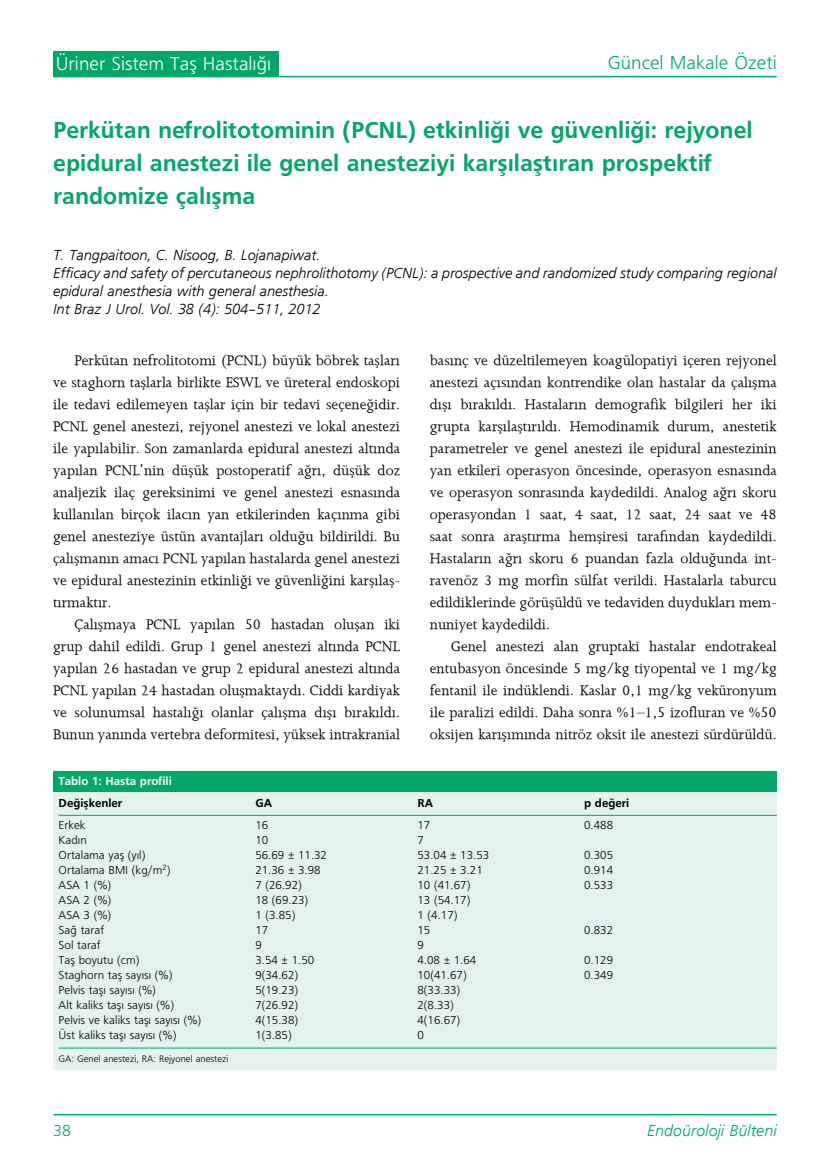
<style>
.page{position:relative;width:830px;height:1170px;background:#fff}
.page>*{position:absolute;margin:0;border:0;box-sizing:border-box;transform-origin:0 0}
.t1{font:700 24px/33px "Frugal Sans";color:#00a769}
.t2{font:500 19.5px "Frugal Sans";color:#fff}
.t3{font:500 19.5px "Frugal Sans";color:#00a769}
.t4{font:italic 500 16.5px "Frugal Sans";color:#00a769}
.t5{font:500 16.5px "Frugal Sans";color:#00a769}
.t6{font:15.75px/22px "Joanna";color:#000;text-align:justify}
.t7{font:italic 500 15px/18px "Frugal Sans";letter-spacing:-.005em;color:#000}
.t8{font:500 12px "Frugal Sans";color:#000}
.t9{font:700 12px "Frugal Sans";color:#000}
.t10{font:700 12px "Frugal Sans";color:#fff}
.t11{font:500 9.75px "Frugal Sans";color:#000}
</style>
<div class="page">
<hr style="left:53px;top:76px;width:723px;height:1px;background:#00a769">
<hr style="left:53px;top:1113px;width:723px;height:2px;background:#00a769">
<div style="left:53px;top:51px;width:226px;height:26px;background:#00a769"></div>
<div style="left:53px;top:771px;width:723px;height:21px;background:#00a769"></div>
<div style="left:53px;top:792px;width:723px;height:278px;background:#e3f2eb"></div>
<hr style="left:59px;top:1047px;width:717px;height:1px;background:#00a769">
<hr style="left:59px;top:814px;width:717px;height:1px;background:#00a769">
<p class="t2" style="left:56px;top:52px;width:217px">Üriner Sistem Taş Hastalığı</p>
<p class="t3" style="left:607px;top:51px;width:170px">Güncel Makale Özeti</p>
<h1 class="t1" style="left:53px;top:113px;width:700px">Perkütan nefrolitotominin (PCNL) etkinliği ve güvenliği: rejyonel epidural anestezi ile genel anesteziyi karşılaştıran prospektif randomize çalışma</h1>
<p class="t7" style="left:53px;top:245px;width:724px">T. Tangpaitoon, C. Nisoog, B. Lojanapiwat.<br>Efficacy and safety of percutaneous nephrolithotomy (PCNL): a prospective and randomized study comparing regional epidural anesthesia with general anesthesia.<br>Int Braz J Urol. Vol. 38 (4): 504–511, 2012</p>
<p class="t6" style="left:53px;top:348px;width:348px;text-indent:21px">Perkütan nefrolitotomi (PCNL) büyük böbrek taşları ve staghorn taşlarla birlikte ESWL ve üreteral endoskopi ile tedavi edilemeyen taşlar için bir tedavi seçeneğidir.<br>PCNL genel anestezi, rejyonel anestezi ve lokal anestezi ile yapılabilir. Son zamanlarda epidural anestezi altında yapılan PCNL’nin düşük postoperatif ağrı, düşük doz analjezik ilaç gereksinimi ve genel anestezi esnasında kullanılan birçok ilacın yan etkilerinden kaçınma gibi genel anesteziye üstün avantajları olduğu bildirildi. Bu çalışmanın amacı PCNL yapılan hastalarda genel anestezi ve epidural anestezinin etkinliği ve güvenliğini karşılaş&shy;tırmaktır.</p>
<p class="t6" style="left:53px;top:612px;width:348px;text-indent:21px">Çalışmaya PCNL yapılan 50 hastadan oluşan iki grup dahil edildi. Grup 1 genel anestezi altında PCNL yapılan 26 hastadan ve grup 2 epidural anestezi altında PCNL yapılan 24 hastadan oluşmaktaydı. Ciddi kardiyak ve solunumsal hastalığı olanlar çalışma dışı bırakıldı.<br>Bunun yanında vertebra deformitesi, yüksek intrakranial</p>
<p class="t6" style="left:429px;top:348px;width:348px">basınç ve düzeltilemeyen koagülopatiyi içeren rejyonel anestezi açısından kontrendike olan hastalar da çalışma dışı bırakıldı. Hastaların demografik bilgileri her iki grupta karşılaştırıldı. Hemodinamik durum, anestetik parametreler ve genel anestezi ile epidural anestezinin yan etkileri operasyon öncesinde, operasyon esnasında ve operasyon sonrasında kaydedildi. Analog ağrı skoru operasyondan 1 saat, 4 saat, 12 saat, 24 saat ve 48 saat sonra araştırma hemşiresi tarafından kaydedildi.<br>Hastaların ağrı skoru 6 puandan fazla olduğunda int&shy;ravenöz 3 mg morfin sülfat verildi. Hastalarla taburcu edildiklerinde görüşüldü ve tedaviden duydukları mem&shy;nuniyet kaydedildi.</p>
<p class="t6" style="left:429px;top:634px;width:348px;text-indent:21px">Genel anestezi alan gruptaki hastalar endotrakeal entubasyon öncesinde 5 mg/kg tiyopental ve 1 mg/kg fentanil ile indüklendi. Kaslar 0,1 mg/kg veküronyum ile paralizi edildi. Daha sonra %1–1,5 izofluran ve %50 oksijen karışımında nitröz oksit ile anestezi sürdürüldü.</p>
<p class="t10" style="left:58px;top:773px;width:115px">Tablo 1: Hasta profili</p>
<p class="t9" style="left:59px;top:795px;width:65px">Değişkenler</p>
<p class="t9" style="left:255px;top:795px;width:18px">GA</p>
<p class="t9" style="left:417px;top:795px;width:17px">RA</p>
<p class="t9" style="left:584px;top:795px;width:47px">p değeri</p>
<p class="t8" style="left:59px;top:818px;width:28px">Erkek</p>
<p class="t8" style="left:255px;top:818px;width:14px">16</p>
<p class="t8" style="left:417px;top:818px;width:14px">17</p>
<p class="t8" style="left:584px;top:818px;width:30px">0.488</p>
<p class="t8" style="left:59px;top:833px;width:30px">Kadın</p>
<p class="t8" style="left:255px;top:833px;width:14px">10</p>
<p class="t8" style="left:417px;top:833px;width:8px">7</p>
<p class="t8" style="left:59px;top:848px;width:88px">Ortalama yaş (yıl)</p>
<p class="t8" style="left:255px;top:848px;width:73px">56.69 ± 11.32</p>
<p class="t8" style="left:417px;top:848px;width:73px">53.04 ± 13.53</p>
<p class="t8" style="left:584px;top:848px;width:30px">0.305</p>
<p class="t8" style="left:59px;top:863px;width:113px">Ortalama BMI (kg/m<sup>2</sup>)</p>
<p class="t8" style="left:255px;top:863px;width:67px">21.36 ± 3.98</p>
<p class="t8" style="left:417px;top:863px;width:67px">21.25 ± 3.21</p>
<p class="t8" style="left:584px;top:863px;width:30px">0.914</p>
<p class="t8" style="left:59px;top:878px;width:54px">ASA 1 (%)</p>
<p class="t8" style="left:255px;top:878px;width:48px">7 (26.92)</p>
<p class="t8" style="left:417px;top:878px;width:54px">10 (41.67)</p>
<p class="t8" style="left:584px;top:878px;width:30px">0.533</p>
<p class="t8" style="left:59px;top:893px;width:54px">ASA 2 (%)</p>
<p class="t8" style="left:255px;top:893px;width:54px">18 (69.23)</p>
<p class="t8" style="left:417px;top:893px;width:54px">13 (54.17)</p>
<p class="t8" style="left:59px;top:908px;width:54px">ASA 3 (%)</p>
<p class="t8" style="left:255px;top:908px;width:41px">1 (3.85)</p>
<p class="t8" style="left:417px;top:908px;width:41px">1 (4.17)</p>
<p class="t8" style="left:59px;top:923px;width:47px">Sağ taraf</p>
<p class="t8" style="left:255px;top:923px;width:14px">17</p>
<p class="t8" style="left:417px;top:923px;width:14px">15</p>
<p class="t8" style="left:584px;top:923px;width:30px">0.832</p>
<p class="t8" style="left:59px;top:938px;width:44px">Sol taraf</p>
<p class="t8" style="left:255px;top:938px;width:8px">9</p>
<p class="t8" style="left:417px;top:938px;width:8px">9</p>
<p class="t8" style="left:59px;top:953px;width:82px">Taş boyutu (cm)</p>
<p class="t8" style="left:255px;top:953px;width:60px">3.54 ± 1.50</p>
<p class="t8" style="left:417px;top:953px;width:60px">4.08 ± 1.64</p>
<p class="t8" style="left:584px;top:953px;width:30px">0.129</p>
<p class="t8" style="left:59px;top:968px;width:115px">Staghorn taş sayısı (%)</p>
<p class="t8" style="left:255px;top:968px;width:44px">9(34.62)</p>
<p class="t8" style="left:417px;top:968px;width:51px">10(41.67)</p>
<p class="t8" style="left:584px;top:968px;width:30px">0.349</p>
<p class="t8" style="left:59px;top:983px;width:99px">Pelvis taşı sayısı (%)</p>
<p class="t8" style="left:255px;top:983px;width:44px">5(19.23)</p>
<p class="t8" style="left:417px;top:983px;width:44px">8(33.33)</p>
<p class="t8" style="left:59px;top:998px;width:117px">Alt kaliks taşı sayısı (%)</p>
<p class="t8" style="left:255px;top:998px;width:44px">7(26.92)</p>
<p class="t8" style="left:417px;top:998px;width:38px">2(8.33)</p>
<p class="t8" style="left:59px;top:1013px;width:144px">Pelvis ve kaliks taşı sayısı (%)</p>
<p class="t8" style="left:255px;top:1013px;width:44px">4(15.38)</p>
<p class="t8" style="left:417px;top:1013px;width:44px">4(16.67)</p>
<p class="t8" style="left:59px;top:1028px;width:119px">Üst kaliks taşı sayısı (%)</p>
<p class="t8" style="left:255px;top:1028px;width:38px">1(3.85)</p>
<p class="t8" style="left:417px;top:1028px;width:8px">0</p>
<p class="t11" style="left:59px;top:1052px;width:171px">GA: Genel anestezi, RA: Rejyonel anestezi</p>
<p class="t5" style="left:53px;top:1120px;width:19px">38</p>
<p class="t4" style="left:647px;top:1120px;width:131px">Endoüroloji Bülteni</p>
</div>
